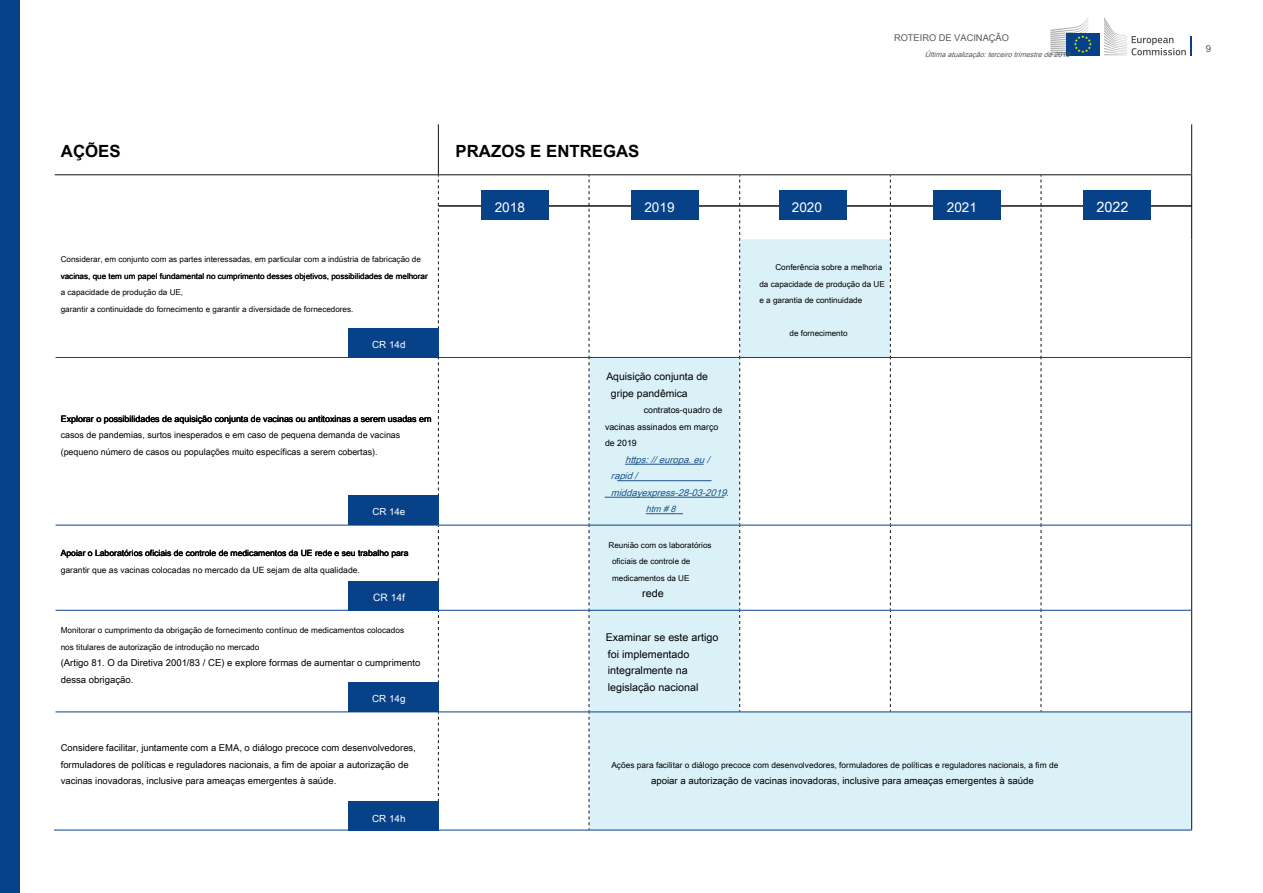
<style>
.page{position:relative;width:1263px;height:893px;background:#fff}
.page>*{position:absolute;margin:0;border:0;box-sizing:border-box;transform-origin:0 0}
.t1{font:700 16.8px "Arial Unicode MS";color:#000}
.t2{font:14.4px "Arial Unicode MS";color:#fff}
.t3{font:13.5px "Arial Unicode MS";color:#fff}
.t4{font:10.8px "Arial Unicode MS";color:#000}
.t5{font:10.65px/16.5px "Arial Unicode MS";color:#000}
.t6{font:10.35px/16.5px "Arial Unicode MS";color:#000}
.t7{font:10.2px "Arial Unicode MS";color:#fff}
.t8{font:9.75px "Arial Unicode MS";color:#fff}
.t9{font:9.6px/16.5px "Arial Unicode MS";color:#000}
.t10{font:9.6px "Arial Unicode MS";color:#565858}
.t11{font:9.45px/16.5px "Arial Unicode MS";color:#000}
.t12{font:italic 9.45px/16.5px "Arial Unicode MS";color:#1f548a}
.t13{font:9.3px "Arial Unicode MS";color:#565858}
.t14{font:8.85px/16.5px "Arial Unicode MS";color:#000}
.t15{font:italic 8.85px "Arial Unicode MS";color:#1f548a}
.t16{font:8.55px/16.5px "Arial Unicode MS";color:#000}
.t17{font:8.4px "Arial Unicode MS";color:#000}
.t18{font:8.25px/16.5px "Arial Unicode MS";color:#000}
.t19{font:8.1px/16.5px "Arial Unicode MS";color:#000}
.t20{font:italic 7.2px "Arial Unicode MS";color:#565858}
</style>
<div class="page">
<svg style="left:1104px;top:17px;width:88px;height:38px"></svg>
<div style="left:1066px;top:33px;width:34px;height:22px;background:#074289"></div>
<svg style="left:1050px;top:17px;width:42px;height:38px"></svg>
<div style="left:0;top:0;width:19px;height:893px;background:#074289"></div>
<svg style="left:590px;top:239px;width:601px;height:591px"></svg>
<hr style="left:1191px;top:124px;width:1px;height:50px;background:#121212">
<hr style="left:1191px;top:175px;width:1px;height:64px;background:#000">
<hr style="left:740px;top:357px;width:150px;height:1px;background:#074289">
<hr style="left:589px;top:357px;width:151px;height:1px;background:#074289">
<hr style="left:55px;top:174px;width:383px;height:1px;background:#121212">
<hr style="left:438px;top:174px;width:151px;height:1px;background:#121212">
<hr style="left:589px;top:174px;width:151px;height:1px;background:#121212">
<hr style="left:740px;top:174px;width:150px;height:1px;background:#121212">
<hr style="left:890px;top:174px;width:151px;height:1px;background:#121212">
<hr style="left:1041px;top:174px;width:151px;height:1px;background:#121212">
<svg style="left:438px;top:175px;width:1px;height:655px"></svg>
<svg style="left:589px;top:175px;width:1px;height:655px"></svg>
<svg style="left:739px;top:175px;width:1px;height:536px"></svg>
<hr style="left:1191px;top:712px;width:1px;height:118px;background:#121212">
<svg style="left:890px;top:175px;width:1px;height:536px"></svg>
<svg style="left:1041px;top:175px;width:1px;height:536px"></svg>
<hr style="left:1191px;top:239px;width:1px;height:118px;background:#121212">
<hr style="left:1191px;top:357px;width:1px;height:168px;background:#121212">
<hr style="left:1191px;top:525px;width:1px;height:85px;background:#121212">
<hr style="left:1191px;top:610px;width:1px;height:102px;background:#121212">
<hr style="left:438px;top:124px;width:1px;height:50px;background:#121212">
<hr style="left:54px;top:830px;width:384px;height:1px;background:#074289">
<hr style="left:438px;top:830px;width:151px;height:1px;background:#074289">
<hr style="left:589px;top:830px;width:151px;height:1px;background:#074289">
<hr style="left:740px;top:830px;width:150px;height:1px;background:#074289">
<hr style="left:890px;top:830px;width:151px;height:1px;background:#074289">
<hr style="left:1041px;top:830px;width:151px;height:1px;background:#074289">
<hr style="left:56px;top:711px;width:382px;height:1px;background:#074289">
<hr style="left:438px;top:711px;width:151px;height:1px;background:#074289">
<hr style="left:589px;top:711px;width:151px;height:1px;background:#074289">
<hr style="left:740px;top:711px;width:150px;height:1px;background:#074289">
<hr style="left:890px;top:711px;width:151px;height:1px;background:#074289">
<hr style="left:1041px;top:711px;width:150px;height:1px;background:#074289">
<hr style="left:56px;top:357px;width:382px;height:1px;background:#074289">
<hr style="left:438px;top:357px;width:151px;height:1px;background:#074289">
<hr style="left:890px;top:357px;width:151px;height:1px;background:#074289">
<hr style="left:1041px;top:357px;width:150px;height:1px;background:#074289">
<hr style="left:56px;top:525px;width:382px;height:1px;background:#074289">
<hr style="left:438px;top:525px;width:151px;height:1px;background:#074289">
<hr style="left:589px;top:525px;width:151px;height:1px;background:#074289">
<hr style="left:740px;top:525px;width:150px;height:1px;background:#074289">
<hr style="left:890px;top:525px;width:151px;height:1px;background:#074289">
<hr style="left:1041px;top:525px;width:150px;height:1px;background:#074289">
<hr style="left:56px;top:610px;width:382px;height:1px;background:#074289">
<hr style="left:438px;top:610px;width:151px;height:1px;background:#074289">
<hr style="left:589px;top:610px;width:151px;height:1px;background:#074289">
<hr style="left:740px;top:610px;width:150px;height:1px;background:#074289">
<hr style="left:890px;top:610px;width:151px;height:1px;background:#074289">
<hr style="left:1041px;top:610px;width:150px;height:1px;background:#074289">
<hr style="left:625px;top:464px;width:79px;height:1px;background:#1f548a">
<hr style="left:617px;top:480px;width:94px;height:1px;background:#1f548a">
<hr style="left:605px;top:497px;width:119px;height:1px;background:#1f548a">
<hr style="left:646px;top:513px;width:37px;height:1px;background:#1f548a">
<div style="left:348px;top:328px;width:90px;height:29px;background:#074289"></div>
<div style="left:348px;top:495px;width:90px;height:30px;background:#074289"></div>
<div style="left:348px;top:581px;width:90px;height:30px;background:#074289"></div>
<div style="left:348px;top:682px;width:90px;height:30px;background:#074289"></div>
<div style="left:348px;top:801px;width:90px;height:30px;background:#074289"></div>
<hr style="left:438px;top:205px;width:754px;height:2px;background:#121212">
<div style="left:482px;top:190px;width:67px;height:30px;background:#074289"></div>
<div style="left:631px;top:190px;width:68px;height:30px;background:#074289"></div>
<div style="left:779px;top:190px;width:67px;height:30px;background:#074289"></div>
<div style="left:934px;top:190px;width:67px;height:30px;background:#074289"></div>
<div style="left:1083px;top:190px;width:68px;height:30px;background:#074289"></div>
<h1 class="t1" style="left:61px;top:139px;width:61px">AÇÕES</h1>
<h1 class="t1" style="left:456px;top:139px;width:185px">PRAZOS E ENTREGAS</h1>
<p class="t13" style="left:894px;top:31px;width:116px">ROTEIRO DE VACINAÇÃO</p>
<p class="t20" style="left:925px;top:50px;width:149px">Últimaatualização:terceirotrimestrede2019</p>
<h3 class="t3" style="left:495px;top:198px;width:32px">2018</h3>
<h3 class="t3" style="left:644px;top:198px;width:32px">2019</h3>
<h3 class="t3" style="left:792px;top:198px;width:32px">2020</h3>
<h3 class="t3" style="left:947px;top:198px;width:32px">2021</h3>
<h2 class="t2" style="left:1096px;top:197px;width:34px">2022</h2>
<p class="t19" style="left:61px;top:251px;width:368px">Considerar, em conjunto com as partes interessadas, em particular com a indústria de fabricação de vacinas, que tem um papel fundamental no cumprimento desses objetivos, possibilidades de melhorar a capacidade de produção da UE,<br>garantir a continuidade do fornecimento e garantir a diversidade de fornecedores.</p>
<p class="t19" style="left:759px;top:259px;width:127px;text-indent:16px">Conferência sobre a melhoria da capacidade de produção da UE e a garantia de continuidade</p>
<p class="t19" style="left:789px;top:325px;width:60px">de fornecimento</p>
<p class="t8" style="left:372px;top:337px;width:35px">CR 14d</p>
<p class="t14" style="left:61px;top:410px;width:372px">Explorar o possibilidades de aquisição conjunta de vacinas ou antitoxinas a serem usadas em casos de pandemias, surtos inesperados e em caso de pequena demanda de vacinas (pequeno número de casos ou populações muito específicas a serem cobertas).</p>
<p class="t8" style="left:372px;top:505px;width:35px">CR 14e</p>
<p class="t6" style="left:611px;top:368px;width:98px;text-indent:-5px">Aquisição conjunta de gripe pandêmica</p>
<p class="t14" style="left:605px;top:402px;width:119px;text-indent:39px">contratos-quadro de vacinas assinados em março de 2019</p>
<p class="t12" style="left:611px;top:451px;width:123px;text-indent:14px">https://europa.eu/ rapid/ middayexpress-28-03-2019.</p>
<p class="t15" style="left:646px;top:503px;width:35px">htm #8</p>
<p class="t16" style="left:61px;top:545px;width:349px">Apoiar o Laboratórios oficiais de controle de medicamentos da UE rede e seu trabalho para garantir que as vacinas colocadas no mercado da UE sejam de alta qualidade.</p>
<p class="t19" style="left:612px;top:536px;width:101px;text-indent:-4px">Reunião com os laboratórios oficiais de controle de medicamentos da UE</p>
<h3 class="t4" style="left:642px;top:586px;width:23px">rede</h3>
<p class="t18" style="left:61px;top:622px;width:345px">Monitorar o cumprimento da obrigação de fornecimento contínuo de medicamentos colocados nos titulares de autorização de introdução no mercado</p>
<p class="t9" style="left:61px;top:654px;width:361px">(Artigo 81. O da Diretiva 2001/83 / CE) e explore formas de aumentar o cumprimento dessa obrigação.</p>
<p class="t7" style="left:373px;top:590px;width:33px">CR 14f</p>
<h3 class="t5" style="left:606px;top:629px;width:114px">Examinar se este artigo foi implementado integralmente na legislação nacional</h3>
<p class="t8" style="left:372px;top:692px;width:35px">CR 14g</p>
<p class="t11" style="left:61px;top:739px;width:357px">Considere facilitar, juntamente com a EMA, o diálogo precoce com desenvolvedores, formuladores de políticas e reguladores nacionais, a fim de apoiar a autorização de vacinas inovadoras, inclusive para ameaças emergentes à saúde.</p>
<p class="t8" style="left:372px;top:811px;width:35px">CR 14h</p>
<p class="t17" style="left:611px;top:759px;width:448px">Ações para facilitar o diálogo precoce com desenvolvedores, formuladores de políticas e reguladores nacionais, a fim de</p>
<p class="t9" style="left:651px;top:772px;width:384px">apoiar a autorização de vacinas inovadoras, inclusive para ameaças emergentes à saúde</p>
<p class="t10" style="left:1206px;top:42px;width:7px">9</p>
</div>
